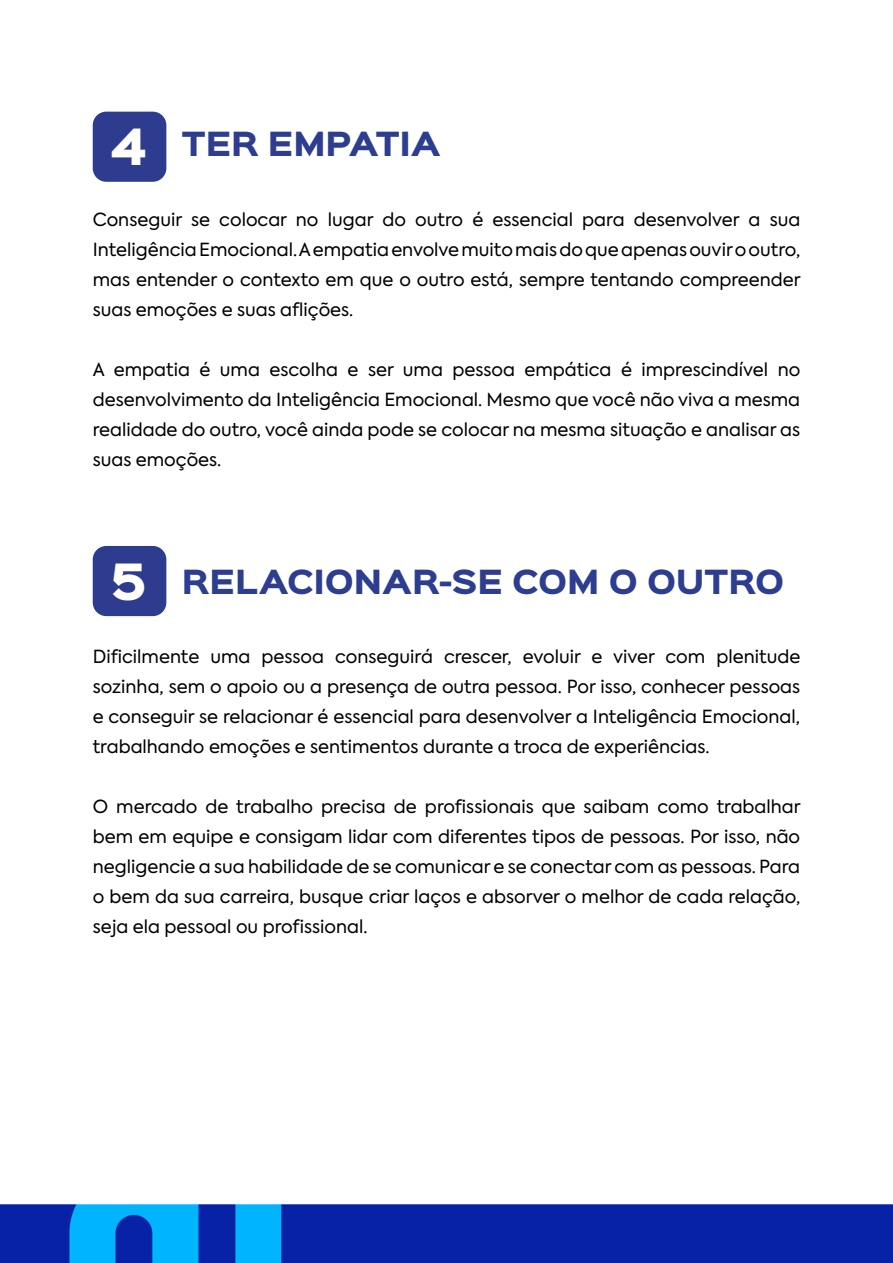
<style>
.page{position:relative;width:893px;height:1263px;background:#fff}
.page>*{position:absolute;margin:0;border:0;box-sizing:border-box;transform-origin:0 0}
.t1{font:900 45px "Sinkin Sans 800";color:#fff}
.t2{font:900 30px "Sinkin Sans 800";letter-spacing:-.005em;color:#2d3d8f}
.t3{font:18px/30px "Axiforma";color:#000;text-align:justify}
</style>
<div class="page">
<img style="left:0;top:111px;width:893px;height:1152px">
<div style="left:93px;top:112px;width:73px;height:70px;background:#2e3c90;border-radius:14px"></div>
<div style="left:93px;top:546px;width:73px;height:70px;background:#2e3c90;border-radius:14px"></div>
<h1 class="t1" style="left:110px;top:124px;width:38px">4</h1>
<h2 class="t2" style="left:182px;top:128px;width:260px">TER EMPATIA</h2>
<p class="t3" style="left:93px;top:204px;width:710px">Conseguir se colocar no lugar do outro é essencial para desenvolver a sua Inteligência Emocional. A empatia envolve muito mais do que apenas ouvir o outro, mas entender o contexto em que o outro está, sempre tentando compreender suas emoções e suas aflições.</p>
<p class="t3" style="left:93px;top:354px;width:709px">A empatia é uma escolha e ser uma pessoa empática é imprescindível no desenvolvimento da Inteligência Emocional. Mesmo que você não viva a mesma realidade do outro, você ainda pode se colocar na mesma situação e analisar as suas emoções.</p>
<h1 class="t1" style="left:111px;top:558px;width:38px">5</h1>
<h2 class="t2" style="left:182px;top:566px;width:604px">RELACIONAR-SE COM O OUTRO</h2>
<p class="t3" style="left:93px;top:642px;width:709px">Dificilmente uma pessoa conseguirá crescer, evoluir e viver com plenitude sozinha, sem o apoio ou a presença de outra pessoa. Por isso, conhecer pessoas e conseguir se relacionar é essencial para desenvolver a Inteligência Emocional, trabalhando emoções e sentimentos durante a troca de experiências.</p>
<p class="t3" style="left:93px;top:792px;width:709px">O mercado de trabalho precisa de profissionais que saibam como trabalhar bem em equipe e consigam lidar com diferentes tipos de pessoas. Por isso, não negligencie a sua habilidade de se comunicar e se conectar com as pessoas. Para o bem da sua carreira, busque criar laços e absorver o melhor de cada relação, seja ela pessoal ou profissional.</p>
</div>
